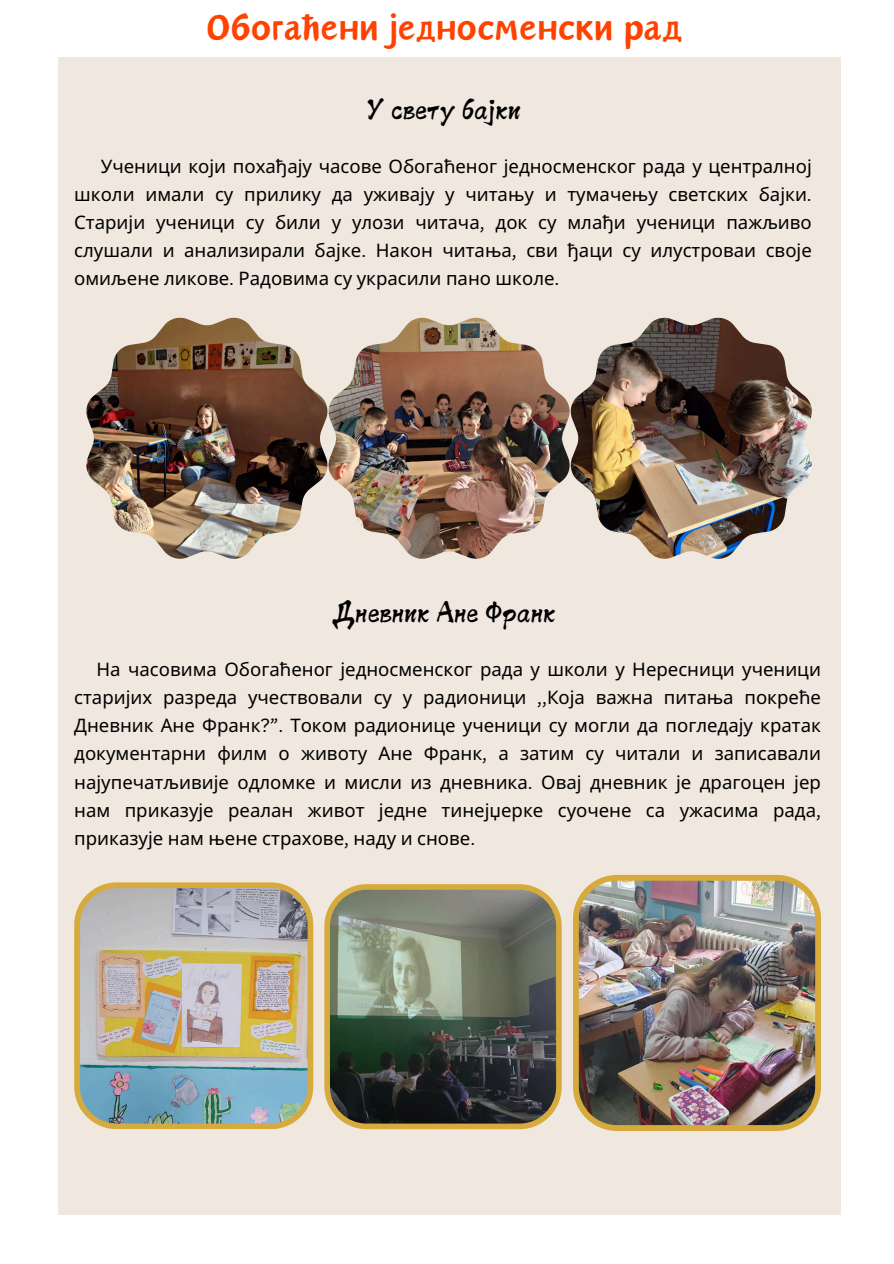
<style>
.page{position:relative;width:894px;height:1264px;background:#fff}
.page>*{position:absolute;margin:0;border:0;box-sizing:border-box;transform-origin:0 0}
.t1{font:45.6px "Canva Oriental Brush";color:#ff4200}
.t2{font:33.3px "Canva Shadow Stream Latin";color:#000}
.t3{font:18.6px/28.2px "Noto Sans";color:#000;text-align:justify}
.s1{font-family:"Canva Sans"}
</style>
<div class="page">
<div style="left:58px;top:58px;width:782px;height:1156px;background:#f0e7de"></div>
<img style="left:86px;top:317px;width:725px;height:242px">
<img style="left:74px;top:882px;width:239px;height:247px">
<svg style="left:324px;top:884px;width:237px;height:245px;background:#686c5a"></svg>
<img style="left:573px;top:874px;width:247px;height:256px">
<h2 class="t1" style="left:206px;top:9px;width:477px">Обогаћени једносменски рад</h2>
<p class="t2" style="left:367px;top:92px;width:155px">У свету бајки</p>
<p class="t3" style="left:74px;top:151px;width:739px;text-indent:27px">Ученици који похађају часове Обогаћеног једносменског рада у централној школи имали су прилику да уживају у читању и тумачењу светских бајки<span class="s1">.<br></span>Старији ученици су били у улози читача<span class="s1">,</span> док су млађи ученици пажљиво слушали и анализирали бајке<span class="s1">.</span> Након читања<span class="s1">,</span> сви ђаци су илустроваи своје омиљене ликове<span class="s1">.</span> Радовима су украсили пано школе<span class="s1">.</span></p>
<p class="t2" style="left:332px;top:595px;width:225px">Дневник Ане Франк</p>
<p class="t3" style="left:74px;top:654px;width:748px;text-indent:22px">На часовима Обогаћеног једносменског рада у школи у Нересници ученици старијих разреда учествовали су у радионици <span class="s1">,,</span>Која важна питања покреће Дневник Ане Франк<span class="s1">?”.</span> Током радионице ученици су могли да погледају кратак документарни филм о животу Ане Франк<span class="s1">,</span> а затим су читали и записавали најупечатљивије одломке и мисли из дневника<span class="s1">.</span> Овај дневник је драгоцен јер нам приказује реалан живот једне тинејџерке суочене са ужасима рада<span class="s1">, </span>приказује нам њене страхове<span class="s1">,</span> наду и снове<span class="s1">.</span></p>
</div>
